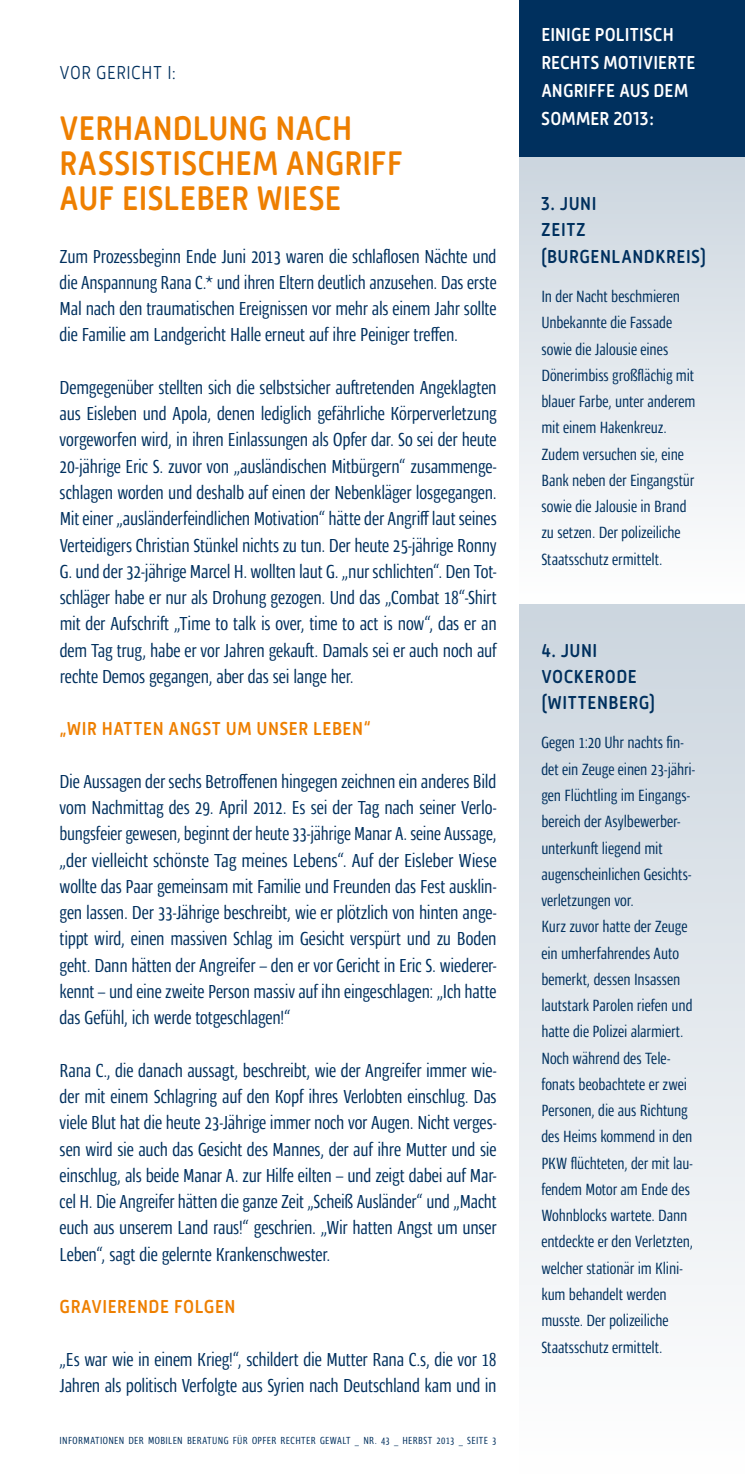
<style>
.page{position:relative;width:745px;height:1474px;background:#fff}
.page>*{position:absolute;margin:0;border:0;box-sizing:border-box;transform-origin:0 0}
.t1{font:500 35px/35px "Mic 32 New Rounded";color:#ee7f00;scale:.9 1}
.t2{font:19.25px/26.2px "Ardoise Pro Tight";letter-spacing:-.01em;color:#00305e;text-align:justify}
.t3{font:500 19.25px/28px "Mic 32 New Rounded";letter-spacing:.005em;color:#fff;scale:.9 1}
.t4{font:500 19.25px/26.2px "Mic 32 New Rounded";letter-spacing:.03em;color:#00305e;scale:.9 1}
.t5{font:500 19.25px "Mic 32 New Rounded";letter-spacing:.03em;color:#ee7f00;scale:.9 1}
.t6{font:300 19.25px "Mic 32 New Rounded";letter-spacing:.025em;color:#00305e;scale:.9 1}
.t7{font:16.62px/26.2px "Ardoise Pro Tight";letter-spacing:-.005em;color:#00305e}
.t8{font:10.5px "Ardoise Pro Tight";letter-spacing:.03em;color:#00305e}
</style>
<div class="page">
<div style="left:518px;top:604px;width:226px;height:869px;background:linear-gradient(to bottom,#ccd5df,#fefefe)"></div>
<div style="left:518px;top:0;width:226px;height:158px;background:#00305e"></div>
<div style="left:518px;top:158px;width:226px;height:446px;background:linear-gradient(to bottom,#ccd6df,#fefefe)"></div>
<p class="t6" style="left:60px;top:61px;width:131px">VOR GERICHT I:</p>
<h1 class="t1" style="left:60px;top:110px;width:326px">VERHANDLUNG NACH<br>RASSIS</h1>
<h1 class="t1" style="left:60px;top:145px;width:383px;text-indent:96px">TISCHEM ANGRIFF<br>AUF EISLEBER</h1>
<h1 class="t1" style="left:256px;top:180px;width:46px">WIESE</h1>
<p class="t2" style="left:60px;top:241px;width:438px">Zum Prozessbeginn Ende Juni 2013 waren die schlaflosen Nächte und die Anspannung Rana C.* und ihren Eltern deutlich anzusehen. Das erste Mal nach den traumatischen Ereignissen vor mehr als einem Jahr sollte die Familie am Landgericht Halle erneut auf ihre Peiniger treffen.</p>
<p class="t2" style="left:60px;top:372px;width:438px">Demgegenüber stellten sich die selbstsicher auftretenden Angeklagten aus Eisleben und Apola, denen lediglich gefährliche Körperverletzung vorgeworfen wird, in ihren Einlassungen als Opfer dar. So sei der heute 20-jährige Eric S. zuvor von „ausländischen Mitbürgern“ zusammenge&shy;schlagen worden und deshalb auf einen der Nebenkläger losgegangen.<br>Mit einer „ausländerfeindlichen Motivation“ hätte der Angriff laut seines Verteidigers Christian Stünkel nichts zu tun. Der heute 25-jährige Ronny G. und der 32-jährige Marcel H. wollten laut G. „nur schlichten“. Den Tot&shy;schläger habe er nur als Drohung gezogen. Und das „Combat 18“-Shirt mit der Aufschrift „Time to talk is over, time to act is now“, das er an dem Tag trug, habe er vor Jahren gekauft. Damals sei er auch noch auf rechte Demos gegangen, aber das sei lange her.</p>
<p class="t5" style="left:60px;top:717px;width:256px">„WIR HATTEN ANGST UM UNSER</p>
<p class="t5" style="left:313px;top:717px;width:12px">LEBE</p>
<p class="t5" style="left:352px;top:717px;width:22px">N“</p>
<p class="t2" style="left:60px;top:766px;width:438px">Die Aussagen der sechs Betroffenen hingegen zeichnen ein anderes Bild vom Nachmittag des 29. April 2012. Es sei der Tag nach seiner Verlo&shy;bungsfeier gewesen, beginnt der heute 33-jährige Manar A. seine Aussage, „der vielleicht schönste Tag meines Lebens“. Auf der Eisleber Wiese wollte das Paar gemeinsam mit Familie und Freunden das Fest ausklin&shy;gen lassen. Der 33-Jährige beschreibt, wie er plötzlich von hinten ange&shy;tippt wird, einen massiven Schlag im Gesicht verspürt und zu Boden geht. Dann hätten der Angreifer – den er vor Gericht in Eric S. wiederer&shy;kennt – und eine zweite Person massiv auf ihn eingeschlagen: „Ich hatte das Gefühl, ich werde totgeschlagen!“</p>
<p class="t2" style="left:60px;top:1055px;width:438px">Rana C., die danach aussagt, beschreibt, wie der Angreifer immer wie&shy;der mit einem Schlagring auf den Kopf ihres Verlobten einschlug. Das viele Blut hat die heute 23-Jährige immer noch vor Augen. Nicht verges&shy;sen wird sie auch das Gesicht des Mannes, der auf ihre Mutter und sie einschlug, als beide Manar A. zur Hilfe eilten – und zeigt dabei auf Mar&shy;cel H. Die Angreifer hätten die ganze Zeit „Scheiß Ausländer“ und „Macht euch aus unserem Land raus!“ geschrien. „Wir hatten Angst um unser Leben“, sagt die gelernte Krankenschwester.</p>
<p class="t5" style="left:60px;top:1295px;width:47px">GR AVIERE</p>
<p class="t5" style="left:137px;top:1295px;width:111px">NDE FOLGEN</p>
<p class="t2" style="left:59px;top:1343px;width:438px">„Es war wie in einem Krieg!“, schildert die Mutter Rana C.s, die vor 18<br>Jahren als politisch Verfolgte aus Syrien nach Deutschland kam und in</p>
<p class="t8" style="left:60px;top:1432px;width:438px">INFORMATIONEN DER MOBILEN BERATUNG FÜR OPFER RECHTER GEWALT _ NR. 43 _ HERBST 2013 _ SEITE 3</p>
<p class="t3" style="left:541px;top:20px;width:173px">EINIGE POLITISCH<br>RECHTS MOTIVIERTE<br>ANGRIFFE AUS DEM<br>SOMMER 2013:</p>
<p class="t4" style="left:541px;top:190px;width:149px">3. JUNI<br>ZEITZ (BURGENLANDKREIS</p>
<p class="t4" style="left:700px;top:243px;width:8px">)</p>
<p class="t7" style="left:541px;top:282px;width:156px">In der Nacht beschmieren<br>Unbekannte die Fassade sowie die Jalousie eines<br>Dönerimbiss großflächig mit blauer Farbe, unter anderem mit einem Hakenkreuz.<br>Zudem versuchen sie, eine<br>Bank neben der Eingangstür sowie die Jalousie in Brand zu setzen. Der polizeiliche<br>Staatsschutz ermittelt.</p>
<p class="t4" style="left:541px;top:637px;width:128px">4. JUNI<br>VOCKERODE (WITTENBERG)</p>
<p class="t7" style="left:541px;top:728px;width:155px">Gegen 1:20 Uhr nachts fin&shy;det ein Zeuge einen 23-jähri&shy;gen Flüchtling im Eingangs&shy;bereich der Asylbewerber&shy;unterkunft liegend mit augenscheinlichen Gesichts&shy;verletzungen vor.<br>Kurz zuvor hatte der Zeuge ein umherfahrendes Auto bemerkt, dessen Insassen lautstark Parolen riefen und hatte die Polizei alarmiert.<br>Noch während des Tele&shy;fonats beobachtete er zwei<br>Personen, die aus Richtung des Heims kommend in den<br>PKW flüchteten, der mit lau&shy;fendem Motor am Ende des<br>Wohnblocks wartete. Dann entdeckte er den Verletzten, welcher stationär im Klini&shy;kum behandelt werden musste. Der polizeiliche<br>Staatsschutz ermittelt.</p>
</div>
